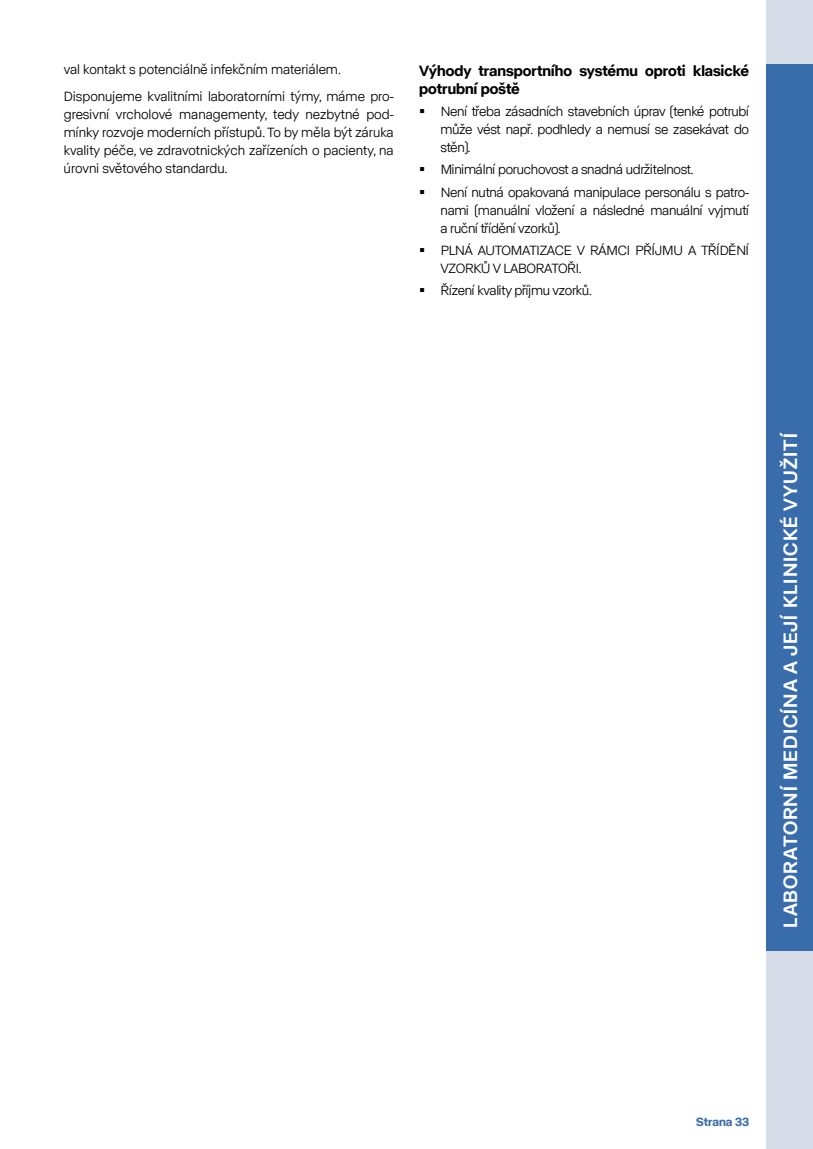
<style>
.page{position:relative;width:813px;height:1149px;background:#fff}
.page>*{position:absolute;margin:0;border:0;box-sizing:border-box;transform-origin:0 0}
.t1{font:500 19.5px "ABC Normal";letter-spacing:.05em;color:#fff}
.t2{font:700 15px/18px "ABC Normal";color:#000}
.t3{font:13.5px/18px "ABC Normal";letter-spacing:-.02em;color:#000}
.t4{font:13.5px/26.5px "ABC Normal";color:#000}
.t5{font:700 12px "ABC Normal";color:#396cab}
</style>
<div class="page">
<div style="left:765px;top:950px;width:47px;height:198px;background:#d7dde8"></div>
<div style="left:765px;top:64px;width:47px;height:886px;background:#396cab"></div>
<div style="left:765px;top:0;width:47px;height:64px;background:#d7dde8"></div>
<p class="t4" style="left:64px;top:56px;width:331px">val kontakt s potenciálně infekčním materiálem.<br>Disponujeme kvalitními laboratorními týmy, máme pro-</p>
<p class="t3" style="left:64px;top:104px;width:331px;text-align:justify">gresivní vrcholové managementy, tedy nezbytné pod&shy;mínky rozvoje moderních přístupů. To by měla být záruka kvality péče, ve zdravotnických zařízeních o pacienty, na úrovni světového standardu.</p>
<p class="t2" style="left:419px;top:60px;width:331px">Výhody transportního systému oproti klasické potrubní poště</p>
<p class="t3" style="left:440px;top:101px;width:310px;text-align:justify">Není třeba zásadních stavebních úprav (tenké potrubí může vést např. podhledy a nemusí se zasekávat do stěn).</p>
<p class="t3" style="left:440px;top:158px;width:310px;line-height:22.2px">Minimální poruchovost a snadná udržitelnost.<br>Není nutná opakovaná manipulace personálu s patro-</p>
<p class="t3" style="left:440px;top:200px;width:310px">nami (manuální vložení a následné manuální vyjmutí a ruční třídění vzorků).</p>
<p class="t3" style="left:440px;top:240px;width:310px">PLNÁ AUTOMATIZACE V RÁMCI PŘÍJMU A TŘÍDĚNÍ<br>VZORKŮ V LABORATOŘI.</p>
<p class="t3" style="left:440px;top:280px;width:152px">Řízení kvality příjmu vzorků.</p>
<h1 class="t1" style="left:777px;top:927px;width:496px;rotate:-90deg">LABORATORNÍ MEDICÍNA A JEJÍ KLINICKÉ VYUŽITÍ</h1>
<p class="t5" style="left:695px;top:1112px;width:54px">Strana 33</p>
</div>
